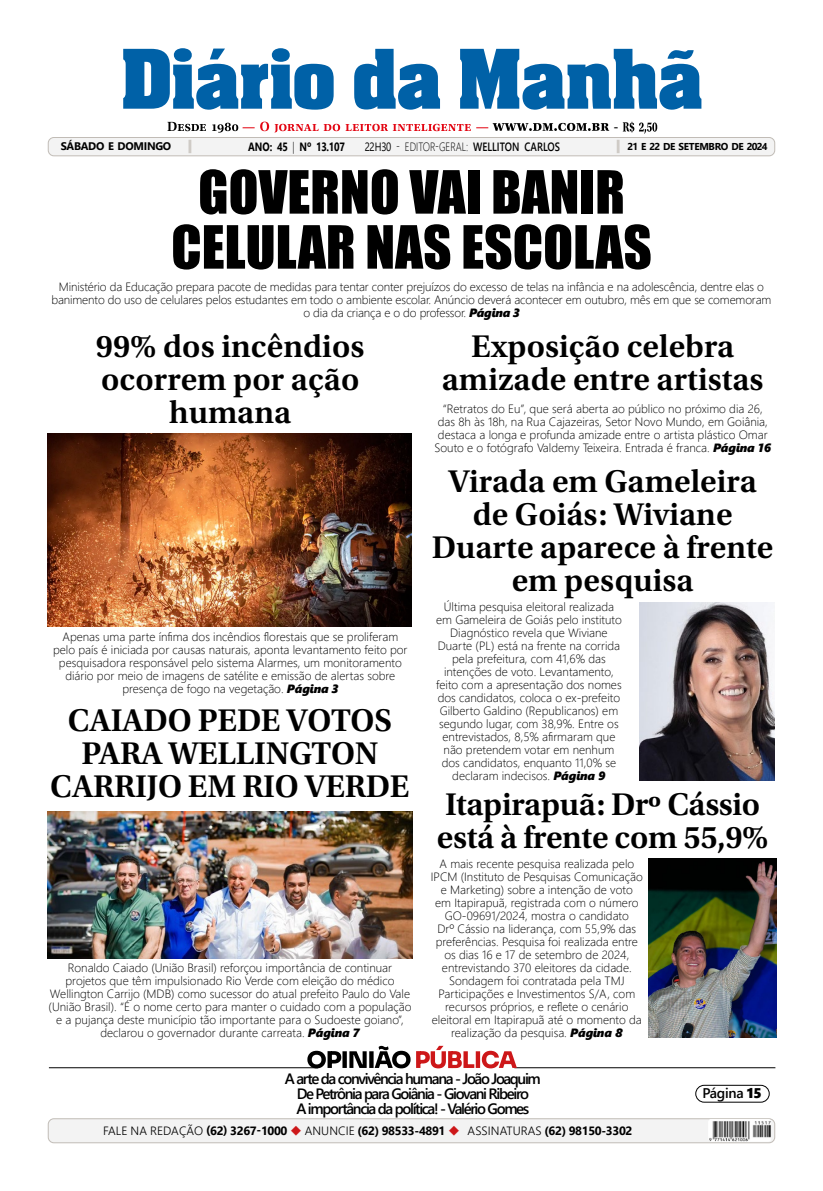
<style>
.page{position:relative;width:823px;height:1191px;background:#fff}
.page>*{position:absolute;margin:0;border:0;box-sizing:border-box;transform-origin:0 0}
.t1{font:55px/55px "Impact";color:#000;text-align:center}
.t2{font:600 33px/33px "Utopia Std";color:#000;text-align:center}
.t3{font:600 15px/15px "Segoe UI";letter-spacing:-.09em;color:#000;text-align:center}
.t4{font:600 14px "Segoe UI";letter-spacing:-.02em;color:#000}
.t5{font:600 14px "Utopia Std";color:#000}
.t6{font:300 12px/13px "Segoe UI";color:#000;text-align:center}
.t7{font:700 12px "Segoe UI";letter-spacing:-.03em;color:#000}
.t8{font:300 12px "Segoe UI";color:#000;scale:.8 1}
.t9{font:700 12px "Segoe UI";letter-spacing:-.03em;color:#000;scale:.8 1}
.t10{font:700 11px "Segoe UI";letter-spacing:-.025em;color:#000}
.t11{font:700 10px "Segoe UI";letter-spacing:-.035em;color:#000}
.s1{font-weight:300}
.s2{font-weight:400}
.s3{font-weight:600}
.s4{font-family:"Segoe UI Black";font-weight:400;font-style:italic}
.s5{color:#cd1719}
.s6{font-family:"Segoe UI Black";font-weight:400}
</style>
<div class="page">
<div style="left:48px;top:1118px;width:726px;height:24px;background:#f3f3f3;border-radius:6px"></div>
<div style="left:48px;top:1118px;width:726px;height:24px;border:1px solid #c1bcb6;border-radius:6px"></div>
<img style="left:708px;top:1119px;width:62px;height:22px">
<hr style="left:514px;top:1067px;width:261px;height:1px;background:#000">
<hr style="left:49px;top:1067px;width:269px;height:1px;background:#000">
<svg style="left:416px;top:1045px;width:100px;height:23px"></svg>
<svg style="left:307px;top:1045px;width:103px;height:23px"></svg>
<div style="left:694px;top:1084px;width:75px;height:18px;border:1px solid #000;border-radius:8px"></div>
<svg style="left:123px;top:48px;width:578px;height:62px"></svg>
<div style="left:48px;top:137px;width:726px;height:19px;background:#f3f3f3;border-radius:6px"></div>
<div style="left:48px;top:137px;width:726px;height:19px;border:1px solid #c1bcb6;border-radius:6px"></div>
<svg style="left:188px;top:140px;width:3px;height:13px"></svg>
<svg style="left:616px;top:140px;width:3px;height:13px"></svg>
<svg style="left:167px;top:122px;width:441px;height:11px"></svg>
<svg style="left:622px;top:122px;width:34px;height:12px"></svg>
<img style="left:47px;top:434px;width:364px;height:192px">
<img style="left:47px;top:811px;width:365px;height:147px">
<img style="left:639px;top:602px;width:135px;height:178px">
<img style="left:648px;top:858px;width:127px;height:179px">
<p class="t5" style="left:613px;top:119px;width:7px">-</p>
<p class="t10" style="left:61px;top:136px;width:112px">SÁBADO E DOMINGO</p>
<p class="t9" style="left:248px;top:135px;width:122px">ANO: 45 <span class="s1">|</span> Nº 13.107</p>
<p class="t8" style="left:364px;top:135px;width:245px"><span class="s2">22H30</span> - EDITOR-GERAL: <span class="s3">WELLITON CARLOS</span></p>
<p class="t11" style="left:627px;top:137px;width:142px">21 E 22 DE SETEMBRO DE 2024</p>
<h1 class="t1" style="left:171px;top:163px;width:482px">GOVERNO VAI BANIR<br>CELULAR NAS ESCOLAS</h1>
<p class="t6" style="left:51px;top:279px;width:721px">Ministério da Educação prepara pacote de medidas para tentar conter prejuízos do excesso de telas na infância e na adolescência, dentre elas o banimento do uso de celulares pelos estudantes em todo o ambiente escolar. Anúncio deverá acontecer em outubro, mês em que se comemoram o dia da criança e o do professor. <span class="s4">Página 3</span></p>
<h2 class="t2" style="left:96px;top:330px;width:270px">99% dos incêndios ocorrem por ação humana</h2>
<p class="t6" style="left:53px;top:629px;width:355px">Apenas uma parte ínfima dos incêndios florestais que se proliferam pelo país é iniciada por causas naturais, aponta levantamento feito por pesquisadora responsável pelo sistema Alarmes, um monitoramento diário por meio de imagens de satélite e emissão de alertas sobre presença de fogo na vegetação. <span class="s4">Página 3</span></p>
<h2 class="t2" style="left:50px;top:704px;width:360px">CAIADO PEDE VOTOS<br>PARA WELLINGTON<br>CARRIJO EM RIO VERDE</h2>
<p class="t6" style="left:49px;top:960px;width:364px">Ronaldo Caiado (União Brasil) reforçou importância de continuar projetos que têm impulsionado Rio Verde com eleição do médico Wellington Carrijo (MDB) como sucessor do atual prefeito Paulo do Vale (União Brasil). “É o nome certo para manter o cuidado com a população e a pujança deste município tão importante para o Sudoeste goiano”, declarou o governador durante carreata. <span class="s4">Página 7</span></p>
<h2 class="t2" style="left:441px;top:330px;width:323px">Exposição celebra amizade entre artistas</h2>
<p class="t6" style="left:434px;top:401px;width:338px">“Retratos do Eu”, que será aberta ao público no próximo dia 26, das 8h às 18h, na Rua Cajazeiras, Setor Novo Mundo, em Goiânia, destaca a longa e profunda amizade entre o artista plástico Omar Souto e o fotógrafo Valdemy Teixeira. Entrada é franca. <span class="s4">Página 16</span></p>
<h2 class="t2" style="left:431px;top:465px;width:343px">Virada em Gameleira de Goiás: Wiviane<br>Duarte aparece à frente em pesquisa</h2>
<p class="t6" style="left:436px;top:599px;width:187px">Última pesquisa eleitoral realizada em Gameleira de Goiás pelo instituto Diagnóstico revela que Wiviane Duarte (PL) está na frente na corrida pela prefeitura, com 41,6% das intenções de voto. Levantamento, feito com a apresentação dos nomes dos candidatos, coloca o ex-prefeito Gilberto Galdino (Republicanos) em segundo lugar, com 38,9%. Entre os entrevistados, 8,5% afirmaram que não pretendem votar em nenhum dos candidatos, enquanto 11,0% se declaram indecisos. <span class="s4">Página 9</span></p>
<h2 class="t2" style="left:436px;top:788px;width:333px;text-align:left">Itapirapuã: Drº Cássio está à frente com 55,9%</h2>
<p class="t6" style="left:430px;top:856px;width:213px">A mais recente pesquisa realizada pelo IPCM (Instituto de Pesquisas Comunicação e Marketing) sobre a intenção de voto<br>em Itapirapuã, registrada com o número GO-09691/2024, mostra o candidato<br>Drº Cássio na liderança, com 55,9% das preferências. Pesquisa foi realizada entre os dias 16 e 17 de setembro de 2024, entrevistando 370 eleitores da cidade.<br>Sondagem foi contratada pela TMJ Participações e Investimentos S/A, com recursos próprios, e reflete o cenário eleitoral em Itapirapuã até o momento da realização da pesquisa. <span class="s4">Página 8</span></p>
<p class="t3" style="left:285px;top:1070px;width:257px">A arte da convivência humana - João Joaquim<br>De Petrônia para Goiânia - Giovani Ribeiro<br>A importância da política! - Valério Gomes</p>
<p class="t7" style="left:103px;top:1119px;width:530px"><span class="s1">FALE NA REDAÇÃO</span> (62) 3267-1000 <span class="s5">◆</span> <span class="s1">ANUNCIE</span> (62) 98533-4891 <span class="s5">◆</span> <span class="s1">ASSINATURAS</span> (62) 98150-3302</p>
<p class="t4" style="left:702px;top:1079px;width:61px">Página <span class="s6">15</span></p>
</div>
